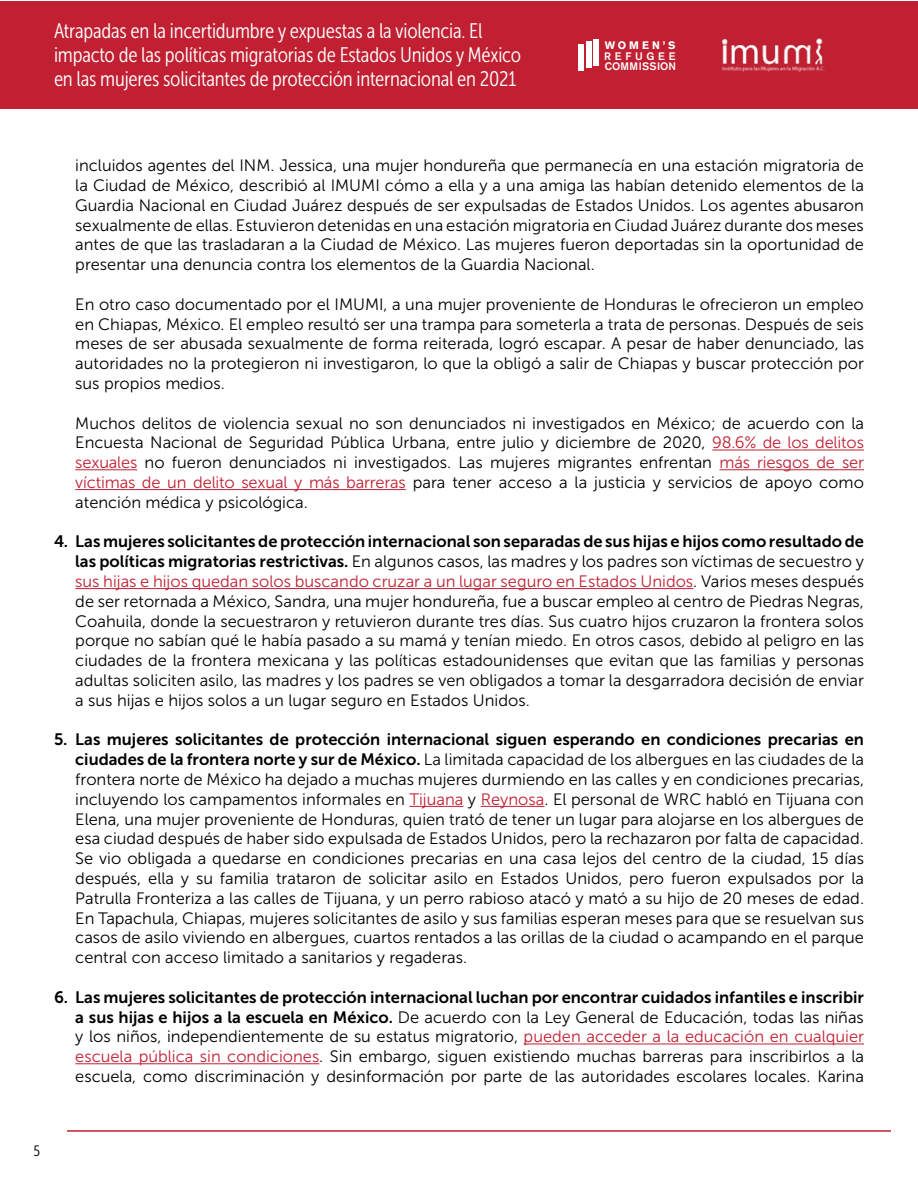
<style>
.page{position:relative;width:918px;height:1188px;background:#fff}
.page>*{position:absolute;margin:0;border:0;box-sizing:border-box;transform-origin:0 0}
.t1{font:21px/24px "Museo Sans Cond 300";letter-spacing:-.01em;color:#fff}
.List_Paragraph{font:16.5px/19.8px "Museo Sans 300";color:#000;text-align:justify}
.t2{font:15px "Museo Sans Cond 300";color:#000}
.t3{font:500 10.8px "Akzidenz Grotesk BE";letter-spacing:.02em;color:#fff}
.t4{font:500 10.8px "Akzidenz Grotesk BE";letter-spacing:.36em;color:#fff}
.t5{font:700 10.8px "Akzidenz Grotesk BE";letter-spacing:.28em;color:#fff}
.s1{color:#c12032}
.s2{font-family:"Museo Sans 700"}
</style>
<div class="page">
<hr style="left:712px;top:450px;width:152px;height:1px;background:#c12032">
<hr style="left:75px;top:470px;width:62px;height:1px;background:#c12032">
<hr style="left:720px;top:470px;width:144px;height:1px;background:#c12032">
<hr style="left:75px;top:489px;width:331px;height:1px;background:#c12032">
<hr style="left:75px;top:588px;width:618px;height:1px;background:#c12032">
<hr style="left:409px;top:806px;width:54px;height:1px;background:#c12032">
<hr style="left:481px;top:806px;width:63px;height:1px;background:#c12032">
<hr style="left:524px;top:1044px;width:340px;height:1px;background:#c12032">
<hr style="left:75px;top:1064px;width:244px;height:1px;background:#c12032">
<hr style="left:67px;top:1130px;width:824px;height:2px;background:#c12032">
<div style="left:0;top:1px;width:917px;height:107px;background:#c12032"></div>
<div style="left:586px;top:42px;width:5px;height:26px;background:#fff"></div>
<div style="left:578px;top:44px;width:6px;height:26px;background:#fff"></div>
<div style="left:593px;top:39px;width:6px;height:27px;background:#fff"></div>
<img style="left:722px;top:38px;width:103px;height:34px">
<p class="t1" style="left:54px;top:19px;width:469px">Atrapadas en la incertidumbre y expuestas a la violencia. El impacto de las políticas migratorias de Estados Unidos y México en las mujeres solicitantes de protección internacional en 2021</p>
<p class="t5" style="left:605px;top:39px;width:72px">WOMEN’S</p>
<p class="t4" style="left:604px;top:49px;width:73px">REFUGEE</p>
<p class="t3" style="left:605px;top:60px;width:73px">COMMISSION</p>
<p class="List_Paragraph" style="left:75px;top:156px;width:790px">incluidos agentes del INM. Jessica, una mujer hondureña que permanecía en una estación migratoria de la Ciudad de México, describió al IMUMI cómo a ella y a una amiga las habían detenido elementos de la Guardia Nacional en Ciudad Juárez después de ser expulsadas de Estados Unidos. Los agentes abusaron sexualmente de ellas. Estuvieron detenidas en una estación migratoria en Ciudad Juárez durante dos meses antes de que las trasladaran a la Ciudad de México. Las mujeres fueron deportadas sin la oportunidad de presentar una denuncia contra los elementos de la Guardia Nacional.</p>
<p class="List_Paragraph" style="left:75px;top:294px;width:790px">En otro caso documentado por el IMUMI, a una mujer proveniente de Honduras le ofrecieron un empleo en Chiapas, México. El empleo resultó ser una trampa para someterla a trata de personas. Después de seis meses de ser abusada sexualmente de forma reiterada, logró escapar. A pesar de haber denunciado, las autoridades no la protegieron ni investigaron, lo que la obligó a salir de Chiapas y buscar protección por sus propios medios.</p>
<p class="List_Paragraph" style="left:75px;top:413px;width:790px">Muchos delitos de violencia sexual no son denunciados ni investigados en México; de acuerdo con la Encuesta Nacional de Seguridad Pública Urbana, entre julio y diciembre de 2020, <span class="s1">98.6% de los delitos sexuales</span> no fueron denunciados ni investigados. Las mujeres migrantes enfrentan <span class="s1">más riesgos de ser víctimas de un delito sexual y más barreras</span> para tener acceso a la justicia y servicios de apoyo como atención médica y psicológica.</p>
<p class="List_Paragraph" style="left:75px;top:532px;width:790px;text-indent:-21px"><span class="s2">4. Las mujeres solicitantes de protección internacional son separadas de sus hijas e hijos como resultado de las políticas migratorias restrictivas.</span> En algunos casos, las madres y los padres son víctimas de secuestro y <span class="s1">sus hijas e hijos quedan solos buscando cruzar a un lugar seguro en Estados Unidos</span>. Varios meses después de ser retornada a México, Sandra, una mujer hondureña, fue a buscar empleo al centro de Piedras Negras, Coahuila, donde la secuestraron y retuvieron durante tres días. Sus cuatro hijos cruzaron la frontera solos porque no sabían qué le había pasado a su mamá y tenían miedo. En otros casos, debido al peligro en las ciudades de la frontera mexicana y las políticas estadounidenses que evitan que las familias y personas adultas soliciten asilo, las madres y los padres se ven obligados a tomar la desgarradora decisión de enviar a sus hijas e hijos solos a un lugar seguro en Estados Unidos.</p>
<p class="List_Paragraph" style="left:75px;top:730px;width:790px;text-indent:-21px"><span class="s2">5. Las mujeres solicitantes de protección internacional siguen esperando en condiciones precarias en ciudades de la frontera norte y sur de México.</span> La limitada capacidad de los albergues en las ciudades de la frontera norte de México ha dejado a muchas mujeres durmiendo en las calles y en condiciones precarias, incluyendo los campamentos informales en <span class="s1">Tijuana</span> y <span class="s1">Reynosa</span>. El personal de WRC habló en Tijuana con Elena, una mujer proveniente de Honduras, quien trató de tener un lugar para alojarse en los albergues de esa ciudad después de haber sido expulsada de Estados Unidos, pero la rechazaron por falta de capacidad.<br>Se vio obligada a quedarse en condiciones precarias en una casa lejos del centro de la ciudad, 15 días después, ella y su familia trataron de solicitar asilo en Estados Unidos, pero fueron expulsados por la Patrulla Fronteriza a las calles de Tijuana, y un perro rabioso atacó y mató a su hijo de 20 meses de edad.<br>En Tapachula, Chiapas, mujeres solicitantes de asilo y sus familias esperan meses para que se resuelvan sus casos de asilo viviendo en albergues, cuartos rentados a las orillas de la ciudad o acampando en el parque central con acceso limitado a sanitarios y regaderas.</p>
<p class="List_Paragraph" style="left:75px;top:987px;width:790px;text-indent:-21px"><span class="s2">6. Las mujeres solicitantes de protección internacional luchan por encontrar cuidados infantiles e inscribir a sus hijas e hijos a la escuela en México.</span> De acuerdo con la Ley General de Educación, todas las niñas y los niños, independientemente de su estatus migratorio, <span class="s1">pueden acceder a la educación en cualquier escuela pública sin condiciones</span>. Sin embargo, siguen existiendo muchas barreras para inscribirlos a la escuela, como discriminación y desinformación por parte de las autoridades escolares locales. Karina</p>
<p class="t2" style="left:34px;top:1143px;width:8px">5</p>
</div>
